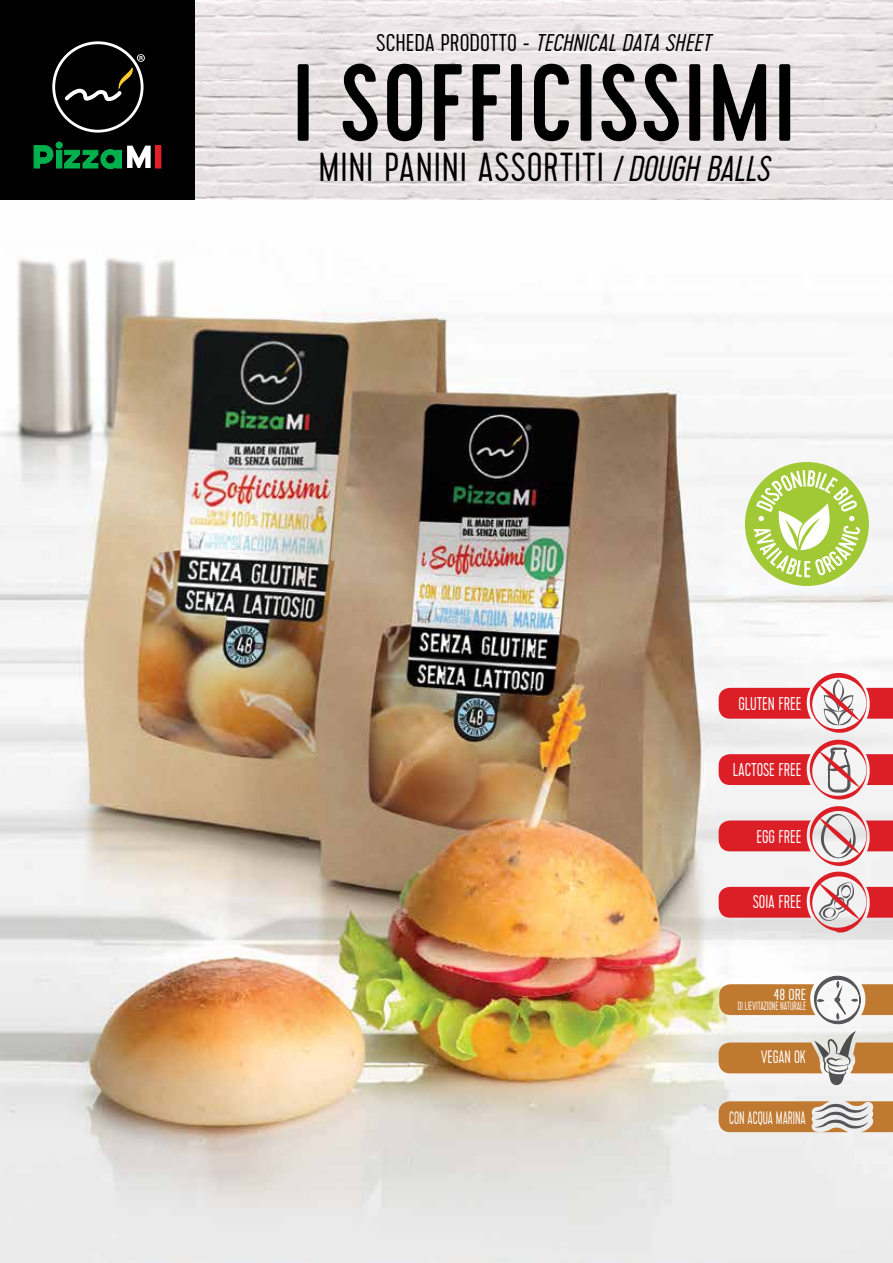
<style>
.page{position:relative;width:893px;height:1263px;background:#fff}
.page>*{position:absolute;margin:0;border:0;box-sizing:border-box;transform-origin:0 0}
.t1{font:500 109.5px "Cervo W01";letter-spacing:.02em;color:#000}
.t2{font:300 40.5px "Cervo W01";letter-spacing:.02em;color:#000}
.t3{font:italic 300 24.3px "Cervo W01";color:#000;scale:1.05 1}
.t4{font:300 18.45px "Cervo W01";letter-spacing:-.005em;color:#fff;scale:.9 1}
.t5{font:300 18px "Cervo W01";letter-spacing:-.005em;color:#fff;scale:.73 1}
.t6{font:300 18px "Cervo W01";letter-spacing:-.005em;color:#fff;scale:.84 1}
.t7{font:300 15.9px "Cervo W01";color:#fff}
.t8{font:300 12px "Cervo W01";letter-spacing:-.005em;color:#fff;scale:.73 1}
.s1{font-style:normal}
.s2{font-style:italic;font-size:36px}
</style>
<div class="page">
<img style="left:0;top:199px;width:893px;height:1064px">
<img style="left:195px;top:0;width:698px;height:199px">
<div style="left:0;top:0;width:195px;height:199px;background:#000"></div>
<svg style="left:34px;top:142px;width:117px;height:27px"></svg>
<div style="left:155px;top:146px;width:6px;height:22px;background:#e31f27"></div>
<svg style="left:52px;top:41px;width:93px;height:92px"></svg>
<div style="left:745px;top:462px;width:124px;height:124px;background:#a0c935;border-radius:50%"></div>
<svg style="left:754px;top:470px;width:106px;height:107px"></svg>
<svg style="left:719px;top:975px;width:174px;height:50px"></svg>
<svg style="left:719px;top:673px;width:174px;height:193px"></svg>
<svg style="left:719px;top:872px;width:174px;height:60px"></svg>
<svg style="left:719px;top:1031px;width:174px;height:54px"></svg>
<svg style="left:719px;top:1101px;width:174px;height:31px;background:#c39361"></svg>
<h3 class="t3" style="left:376px;top:30px;width:320px"><span class="s1">SCHEDA PRODOTTO -</span> TECHNICAL DATA SHEET</h3>
<h1 class="t1" style="left:292px;top:39px;width:505px">I SOFFICISSIMI</h1>
<h2 class="t2" style="left:318px;top:145px;width:452px">MINI PANINI ASSORTITI <span class="s2">/ DOUGH BALLS</span></h2>
<p class="t4" style="left:738px;top:693px;width:72px">GLUTEN FREE</p>
<p class="t4" style="left:733px;top:760px;width:78px">LACTOSE FREE</p>
<p class="t4" style="left:756px;top:826px;width:52px">EGG FREE</p>
<p class="t4" style="left:753px;top:892px;width:56px">SOIA FREE</p>
<p class="t7" style="left:773px;top:985px;width:34px">48 ORE</p>
<p class="t8" style="left:738px;top:999px;width:95px">DI LIEVITAZIONE NATURALE</p>
<p class="t6" style="left:761px;top:1047px;width:55px">VEGAN OK</p>
<p class="t5" style="left:729px;top:1107px;width:106px">CON ACQUA MARINA</p>
</div>
